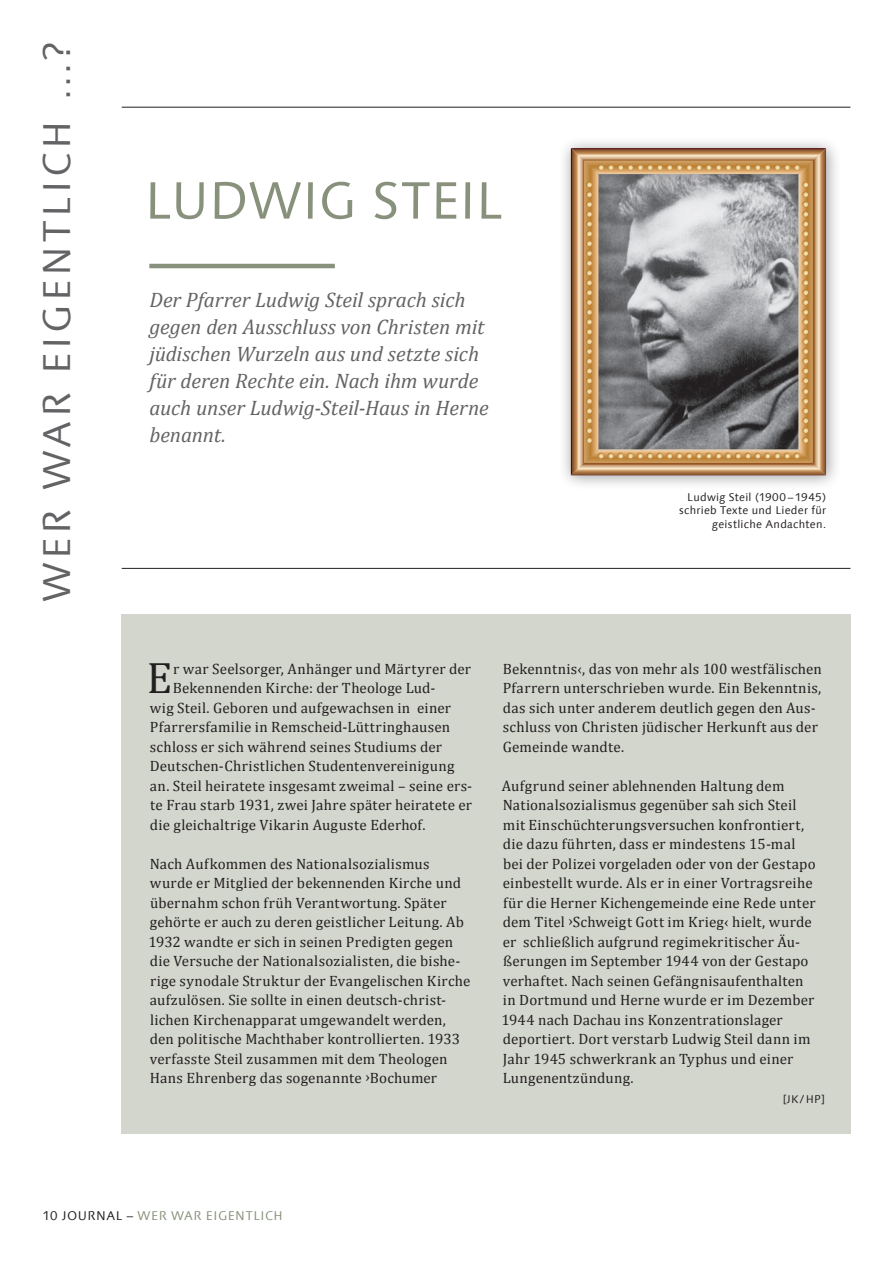
<style>
.page{position:relative;width:893px;height:1263px;background:#fff}
.page>*{position:absolute;margin:0;border:0;box-sizing:border-box;transform-origin:0 0}
.t1{font:52.5px "Linotype Syntax Com";letter-spacing:-.005em;color:#87917b}
.t2{font:44.25px "Cambria";color:#231f20}
.t3{font:39px "Linotype Syntax Com";letter-spacing:.095em;color:#636366}
.t4{font:italic 21px/27px "Cambria";color:#636366}
.t5{font:15px/19.5px "Cambria";letter-spacing:.015em;color:#231f20}
.t6{font:12.75px "Linotype Syntax Com";letter-spacing:.04em;color:#87917b}
.t7{font:11.25px/13.5px "Linotype Syntax Com";letter-spacing:.025em;color:#231f20;text-align:right}
.s1{color:#231f20}
</style>
<div class="page">
<hr style="left:149px;top:264px;width:186px;height:4px;background:#87917b">
<div style="left:559px;top:136px;width:282px;height:355px;background:#231f20;opacity:.45"></div>
<svg style="left:571px;top:148px;width:255px;height:327px;background:#9d8d7e"></svg>
<hr style="left:122px;top:568px;width:728px;height:1px;background:#231f20">
<hr style="left:122px;top:107px;width:728px;height:1px;background:#231f20">
<div style="left:121px;top:614px;width:729px;height:520px;background:#d3d6cd"></div>
<h3 class="t3" style="left:32px;top:602px;width:561px;rotate:-90deg">WER WAR EIGENTLICH …?</h3>
<h1 class="t1" style="left:144px;top:168px;width:360px">LUDWIG STEIL</h1>
<h3 class="t4" style="left:149px;top:285px;width:341px">Der Pfarrer Ludwig Steil sprach sich gegen den Ausschluss von Christen mit jüdischen Wurzeln aus und setzte sich für deren Rechte ein. Nach ihm wurde auch unser Ludwig-Steil-Haus in Herne benannt.</h3>
<p class="t7" style="left:679px;top:490px;width:148px">Ludwig Steil (1900–1945) schrieb Texte und Lieder für geistliche Andachten.</p>
<h2 class="t2" style="left:147px;top:652px;width:27px">E</h2>
<p class="t5" style="left:173px;top:659px;width:299px">r war Seelsorger, Anhänger und Märtyrer der</p>
<p class="t5" style="left:173px;top:678px;width:264px">Bekennenden Kirche: der Theologe Lud-</p>
<p class="t5" style="left:150px;top:698px;width:303px">wig Steil. Geboren und aufgewachsen in einer</p>
<p class="t5" style="left:150px;top:717px;width:302px">Pfarrersfamilie in Remscheid-Lüttringhausen</p>
<p class="t5" style="left:150px;top:737px;width:294px">schloss er sich während seines Studiums der</p>
<p class="t5" style="left:150px;top:756px;width:306px">Deutschen-Christlichen Studentenvereinigung</p>
<p class="t5" style="left:150px;top:776px;width:324px">an. Steil heiratete insgesamt zweimal – seine ers-</p>
<p class="t5" style="left:150px;top:795px;width:323px">te Frau starb 1931, zwei Jahre später heiratete er</p>
<p class="t5" style="left:150px;top:815px;width:277px">die gleichaltrige Vikarin Auguste Ederhof.</p>
<p class="t5" style="left:148px;top:854px;width:324px">Nach Aufkommen des Nationalsozialismus wurde er Mitglied der bekennenden Kirche und übernahm schon früh Verantwortung. Später gehörte er auch zu deren geistlicher Leitung. Ab 1932 wandte er sich in seinen Predigten gegen die Versuche der Nationalsozialisten, die bishe&shy;rige synodale Struktur der Evangelischen Kirche aufzulösen. Sie sollte in einen deutsch-christ&shy;lichen Kirchenapparat umgewandelt werden, den politische Machthaber kontrollierten. 1933 verfasste Steil zusammen mit dem Theologen Hans Ehrenberg das sogenannte ›Bochumer</p>
<p class="t5" style="left:503px;top:659px;width:321px">Bekenntnis‹, das von mehr als 100 westfälischen Pfarrern unterschrieben wurde. Ein Bekenntnis, das sich unter anderem deutlich gegen den Aus&shy;schluss von Christen jüdischer Herkunft aus der Gemeinde wandte.</p>
<p class="t5" style="left:501px;top:776px;width:316px">Aufgrund seiner ablehnenden Haltung dem Nationalsozialismus gegenüber sah sich Steil mit Einschüchterungsversuchen konfrontiert, die dazu führten, dass er mindestens 15-mal bei der Polizei vorgeladen oder von der Gestapo einbestellt wurde. Als er in einer Vortragsreihe für die Herner Kichengemeinde eine Rede unter dem Titel ›Schweigt Gott im Krieg‹ hielt, wurde er schließlich aufgrund regimekritischer Äu&shy;ßerungen im September 1944 von der Gestapo verhaftet. Nach seinen Gefängnisaufenthalten in Dortmund und Herne wurde er im Dezember 1944 nach Dachau ins Konzentrationslager deportiert. Dort verstarb Ludwig Steil dann im Jahr 1945 schwerkrank an Typhus und einer Lungenentzündung.</p>
<p class="t7" style="left:783px;top:1092px;width:44px">[JK/HP]</p>
<p class="t6" style="left:43px;top:1207px;width:242px"><span class="s1">10 JOURNAL –</span> WER WAR EIGENTLICH</p>
</div>
